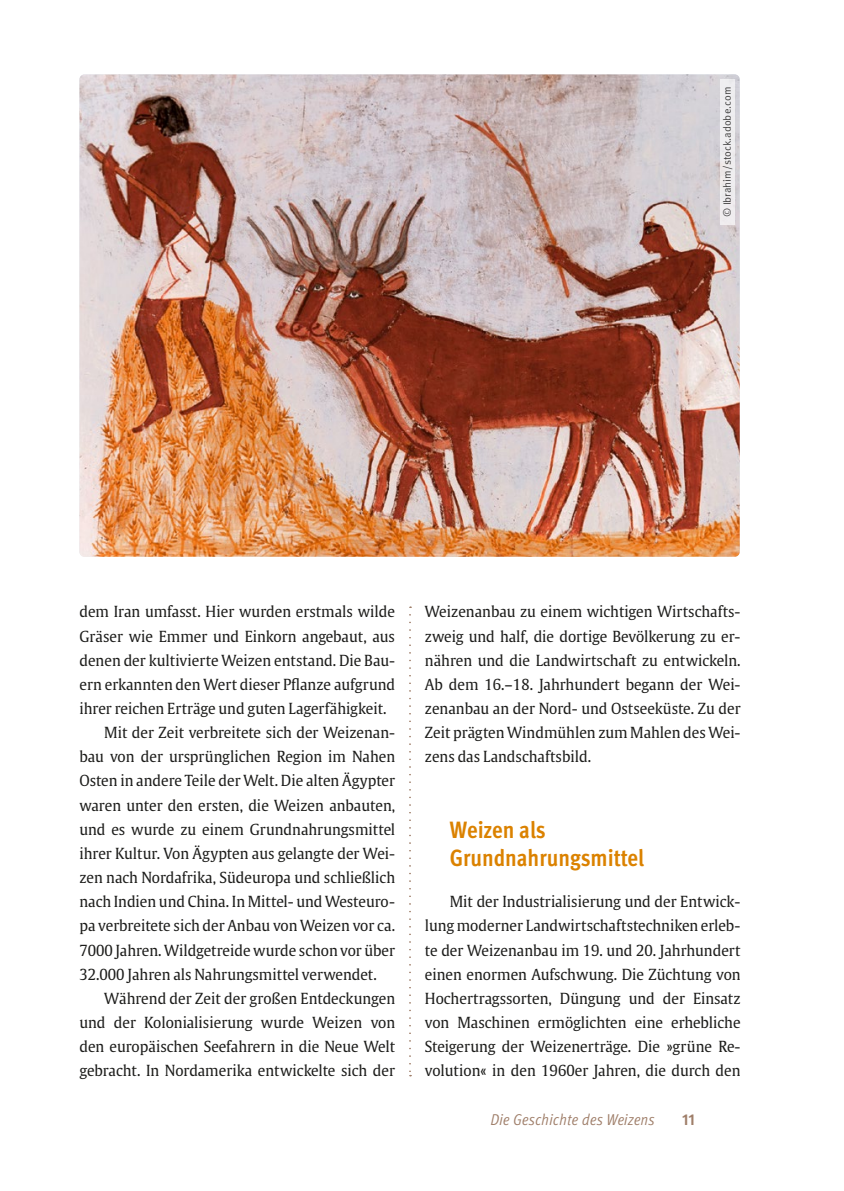
<style>
.page{position:relative;width:844px;height:1191px;background:#fff}
.page>*{position:absolute;margin:0;border:0;box-sizing:border-box;transform-origin:0 0}
.Ü2__T_Überschrift_2__Text{font:700 condensed 23.62px/28px "Meta Pro";color:#db8200}
.t1{font:15.75px "Meta Pro Cond Norm Ita";letter-spacing:.01em;color:#9f7e69}
.t2{font:700 15.75px "Meta Pro";color:#9f7e69}
.Grundschrift__T_para__Text{font:15.22px/24.2px "Thieme Gulliver 2011";color:#1c1c1a;text-align:justify;scale:.95 1}
.t3{font:10.5px "Meta Pro Norm";letter-spacing:.005em;color:#1c1c1a}
</style>
<div class="page">
<svg style="left:409px;top:615px;width:2px;height:461px"></svg>
<img style="left:79px;top:74px;width:660px;height:483px">
<div style="left:719px;top:79px;width:15px;height:145px;background:#eeedef"></div>
<p class="t3" style="left:719px;top:217px;width:132px;rotate:-90deg">© Ibrahim/stock.adobe.com</p>
<p class="Grundschrift__T_para__Text" style="left:79px;top:599px;width:334px">dem Iran umfasst. Hier wurden erstmals wilde Gräser wie Emmer und Einkorn angebaut, aus denen der kultivierte Weizen entstand. Die Bau&shy;ern erkannten den Wert dieser Pflanze aufgrund ihrer reichen Erträge und guten Lagerfähigkeit.</p>
<p class="Grundschrift__T_para__Text" style="left:79px;top:719px;width:334px;text-indent:25px">Mit der Zeit verbreitete sich der Weizenan&shy;bau von der ursprünglichen Region im Nahen Osten in andere Teile der Welt. Die alten Ägypter waren unter den ersten, die Weizen anbauten, und es wurde zu einem Grundnahrungsmittel ihrer Kultur. Von Ägypten aus gelangte der Wei&shy;zen nach Nordafrika, Südeuropa und schließlich nach Indien und China. In Mittel- und Westeuro&shy;pa verbreitete sich der Anbau von Weizen vor ca.<br>7000 Jahren. Wildgetreide wurde schon vor über 32.000 Jahren als Nahrungsmittel verwendet.</p>
<p class="Grundschrift__T_para__Text" style="left:79px;top:985px;width:334px;text-indent:25px">Während der Zeit der großen Entdeckungen und der Kolonialisierung wurde Weizen von den europäischen Seefahrern in die Neue Welt gebracht. In Nordamerika entwickelte sich der</p>
<p class="Grundschrift__T_para__Text" style="left:425px;top:599px;width:334px">Weizenanbau zu einem wichtigen Wirtschafts&shy;zweig und half, die dortige Bevölkerung zu er&shy;nähren und die Landwirtschaft zu entwickeln.<br>Ab dem 16.–18. Jahrhundert begann der Wei&shy;zenanbau an der Nord- und Ostseeküste. Zu der Zeit prägten Windmühlen zum Mahlen des Wei&shy;zens das Landschaftsbild.</p>
<p class="Ü2__T_Überschrift_2__Text" style="left:449px;top:814px;width:196px">Weizen als<br>Grundnahrungsmittel</p>
<p class="Grundschrift__T_para__Text" style="left:425px;top:889px;width:334px;text-indent:25px">Mit der Industrialisierung und der Entwick&shy;lung moderner Landwirtschaftstechniken erleb&shy;te der Weizenanbau im 19. und 20. Jahrhundert einen enormen Aufschwung. Die Züchtung von Hochertragssorten, Düngung und der Einsatz von Maschinen ermöglichten eine erhebliche Steigerung der Weizenerträge. Die »grüne Re&shy;volution« in den 1960er Jahren, die durch den</p>
<p class="t1" style="left:490px;top:1107px;width:165px">Die Geschichte des Weizens</p>
<p class="t2" style="left:682px;top:1107px;width:14px">11</p>
</div>
